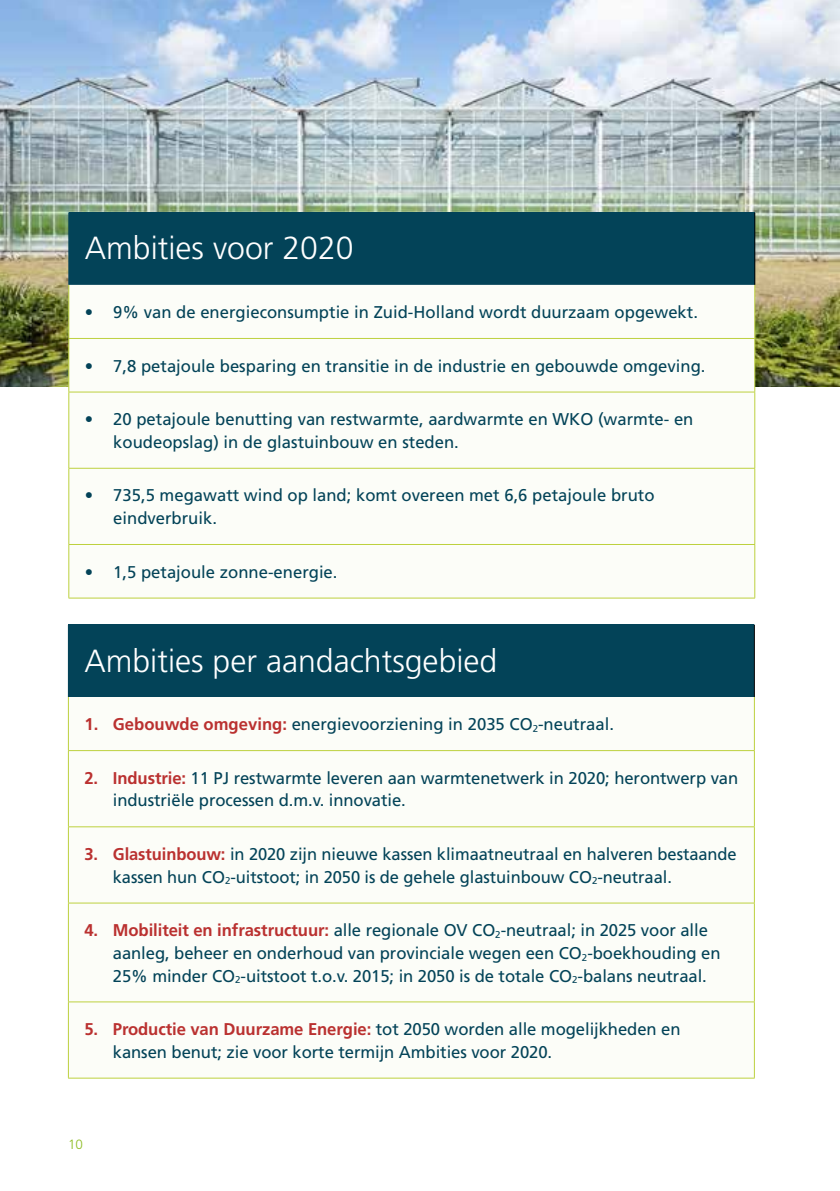
<style>
.page{position:relative;width:840px;height:1191px;background:#fff}
.page>*{position:absolute;margin:0;border:0;box-sizing:border-box;transform-origin:0 0}
.t1{font:300 32px "Frutiger LT Std";color:#fff}
.t2{font:17px/22.6px "Frutiger LT Std";letter-spacing:-.005em;color:#034358}
.t3{font:17px/22.6px "Frutiger";color:#034358}
.t4{font:300 13.4px "Frutiger LT Std";color:#8dbc23}
.s1{font-weight:700;color:#ba3130}
</style>
<div class="page">
<img style="left:0;top:0;width:839px;height:386px">
<div style="left:69px;top:213px;width:685px;height:72px;background:#034358"></div>
<svg style="left:69px;top:285px;width:685px;height:313px"></svg>
<hr style="left:69px;top:212px;width:685px;height:1px;background:#034358">
<hr style="left:68px;top:213px;width:1px;height:72px;background:#034358">
<hr style="left:754px;top:213px;width:1px;height:72px;background:#000">
<hr style="left:68px;top:285px;width:1px;height:53px;background:#bdd13f">
<hr style="left:754px;top:285px;width:1px;height:53px;background:#bdd13f">
<hr style="left:68px;top:338px;width:686px;height:1px;background:#bdd13f">
<hr style="left:68px;top:339px;width:1px;height:53px;background:#bdd13f">
<hr style="left:754px;top:339px;width:1px;height:53px;background:#bdd13f">
<hr style="left:68px;top:392px;width:686px;height:1px;background:#bdd13f">
<hr style="left:68px;top:392px;width:1px;height:76px;background:#bdd13f">
<hr style="left:754px;top:392px;width:1px;height:76px;background:#bdd13f">
<hr style="left:68px;top:468px;width:686px;height:1px;background:#bdd13f">
<hr style="left:68px;top:468px;width:1px;height:76px;background:#bdd13f">
<hr style="left:754px;top:468px;width:1px;height:76px;background:#bdd13f">
<hr style="left:68px;top:544px;width:686px;height:1px;background:#bdd13f">
<hr style="left:68px;top:545px;width:1px;height:53px;background:#bdd13f">
<hr style="left:754px;top:545px;width:1px;height:53px;background:#bdd13f">
<hr style="left:68px;top:598px;width:686px;height:1px;background:#bdd13f">
<div style="left:68px;top:625px;width:686px;height:72px;background:#034358"></div>
<svg style="left:69px;top:751px;width:684px;height:252px"></svg>
<hr style="left:68px;top:624px;width:686px;height:1px;background:#034358">
<hr style="left:753px;top:625px;width:1px;height:72px;background:#000">
<hr style="left:68px;top:697px;width:1px;height:53px;background:#bdd13f">
<hr style="left:753px;top:697px;width:1px;height:53px;background:#bdd13f">
<hr style="left:68px;top:750px;width:686px;height:1px;background:#bdd13f">
<hr style="left:68px;top:751px;width:1px;height:75px;background:#bdd13f">
<hr style="left:753px;top:751px;width:1px;height:75px;background:#bdd13f">
<hr style="left:68px;top:826px;width:686px;height:1px;background:#bdd13f">
<hr style="left:68px;top:827px;width:1px;height:75px;background:#bdd13f">
<hr style="left:753px;top:827px;width:1px;height:75px;background:#bdd13f">
<hr style="left:68px;top:902px;width:686px;height:1px;background:#bdd13f">
<hr style="left:68px;top:903px;width:1px;height:98px;background:#bdd13f">
<hr style="left:753px;top:903px;width:1px;height:98px;background:#bdd13f">
<hr style="left:68px;top:1001px;width:686px;height:1px;background:#bdd13f">
<hr style="left:68px;top:1002px;width:1px;height:75px;background:#bdd13f">
<hr style="left:753px;top:1002px;width:1px;height:75px;background:#bdd13f">
<hr style="left:68px;top:1077px;width:686px;height:1px;background:#bdd13f">
<h1 class="t1" style="left:85px;top:230px;width:270px">Ambities voor 2020</h1>
<p class="t2" style="left:85px;top:301px;width:614px">• 9% van de energieconsumptie in Zuid-Holland wordt duurzaam opgewekt.</p>
<p class="t2" style="left:85px;top:354px;width:621px">• 7,8 petajoule besparing en transitie in de industrie en gebouwde omgeving.</p>
<p class="t3" style="left:113px;top:408px;width:581px;text-indent:-28px">• 20 petajoule benutting van restwarmte, aardwarmte en WKO (warmte- en koudeopslag) in de glastuinbouw en steden.</p>
<p class="t2" style="left:113px;top:484px;width:542px;text-indent:-28px">• 735,5 megawatt wind op land; komt overeen met 6,6 petajoule bruto eindverbruik.</p>
<p class="t2" style="left:85px;top:560px;width:254px">• 1,5 petajoule zonne-energie.</p>
<h1 class="t1" style="left:84px;top:643px;width:414px">Ambities per aandachtsgebied</h1>
<p class="t2" style="left:84px;top:713px;width:531px"><span class="s1">1. Gebouwde omgeving:</span> energievoorziening in 2035 CO<sub>2</sub>-neutraal.</p>
<p class="t2" style="left:113px;top:766px;width:626px;text-indent:-28px"><span class="s1">2. Industrie:</span> 11 PJ restwarmte leveren aan warmtenetwerk in 2020; herontwerp van industriële processen d.m.v. innovatie.</p>
<p class="t2" style="left:113px;top:843px;width:625px;text-indent:-28px"><span class="s1">3. Glastuinbouw:</span> in 2020 zijn nieuwe kassen klimaatneutraal en halveren bestaande kassen hun CO<sub>2</sub>-uitstoot; in 2050 is de gehele glastuinbouw CO<sub>2</sub>-neutraal.</p>
<p class="t2" style="left:113px;top:919px;width:609px;text-indent:-28px"><span class="s1">4. Mobiliteit en infrastructuur:</span> alle regionale OV CO<sub>2</sub>-neutraal; in 2025 voor alle aanleg, beheer en onderhoud van provinciale wegen een CO<sub>2</sub>-boekhouding en<br>25% minder CO<sub>2</sub>-uitstoot t.o.v. 2015; in 2050 is de totale CO<sub>2</sub>-balans neutraal.</p>
<p class="t2" style="left:113px;top:1018px;width:569px;text-indent:-28px"><span class="s1">5. Productie van Duurzame Energie:</span> tot 2050 worden alle mogelijkheden en kansen benut; zie voor korte termijn Ambities voor 2020.</p>
<p class="t4" style="left:68px;top:1136px;width:16px">10</p>
</div>
